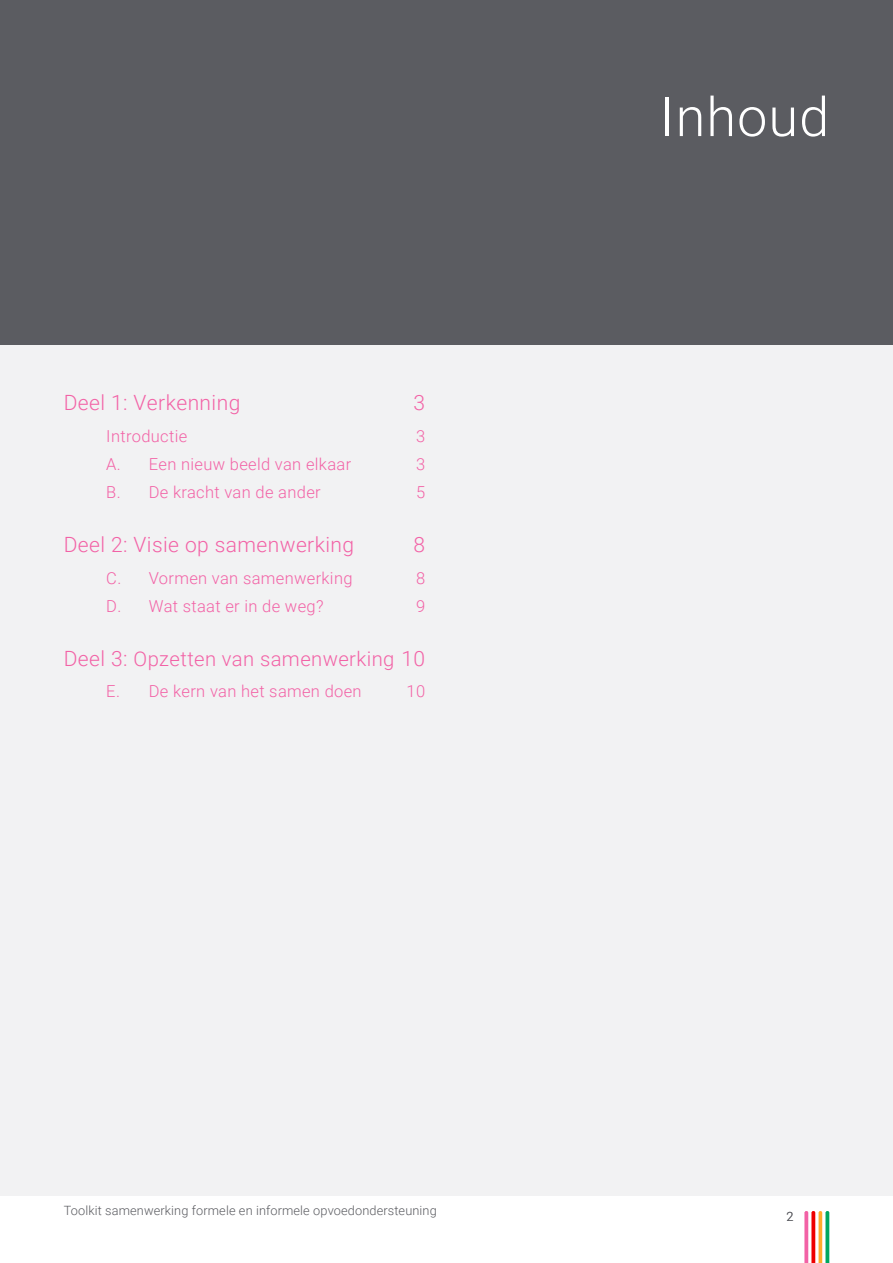
<style>
.page{position:relative;width:893px;height:1263px;background:#fff}
.page>*{position:absolute;margin:0;border:0;box-sizing:border-box;transform-origin:0 0}
._1e_onderverdeling{font:300 54px "Roboto";letter-spacing:.02em;color:#fff}
.Inhoudsopgave_niv__1{font:300 21px "Roboto";letter-spacing:.02em;color:#f262a6}
.Inhoudsopgave_niv__1-2{font:300 20.25px "Roboto";letter-spacing:.02em;color:#f262a6}
.Inhoudsopgave_niv__2{font:300 16.5px "Roboto";letter-spacing:.02em;color:#f262a6}
.Pagina_cijfer{font:300 12.75px "Roboto";letter-spacing:.01em;color:#5b5c61}
.s1{font-size:21px}
</style>
<div class="page">
<div style="left:0;top:344px;width:893px;height:852px;background:#f2f2f3"></div>
<div style="left:0;top:0;width:893px;height:344px;background:#5b5c61"></div>
<svg style="left:805px;top:1211px;width:24px;height:52px"></svg>
<p class="Inhoudsopgave_niv__1" style="left:64px;top:388px;width:178px">Deel 1: Verkenning</p>
<p class="Inhoudsopgave_niv__1" style="left:414px;top:388px;width:13px">3</p>
<p class="Inhoudsopgave_niv__2" style="left:106px;top:424px;width:82px">Introductie</p>
<p class="Inhoudsopgave_niv__2" style="left:416px;top:424px;width:11px">3</p>
<p class="Inhoudsopgave_niv__2" style="left:106px;top:452px;width:246px">A. Een nieuw beeld van elkaar</p>
<p class="Inhoudsopgave_niv__2" style="left:416px;top:452px;width:11px">3</p>
<p class="Inhoudsopgave_niv__2" style="left:106px;top:480px;width:216px">B. De kracht van de ander</p>
<p class="Inhoudsopgave_niv__2" style="left:416px;top:480px;width:11px">5</p>
<p class="Inhoudsopgave_niv__1" style="left:64px;top:530px;width:292px">Deel 2: Visie op samenwerking</p>
<p class="Inhoudsopgave_niv__1" style="left:414px;top:530px;width:13px">8</p>
<p class="Inhoudsopgave_niv__2" style="left:106px;top:566px;width:248px">C. Vormen van samenwerking</p>
<p class="Inhoudsopgave_niv__2" style="left:416px;top:566px;width:11px">8</p>
<p class="Inhoudsopgave_niv__2" style="left:106px;top:594px;width:219px">D. Wat staat er in de weg?</p>
<p class="Inhoudsopgave_niv__2" style="left:416px;top:594px;width:11px">9</p>
<p class="Inhoudsopgave_niv__1-2" style="left:64px;top:644px;width:363px"><span class="s1">Deel 3:</span> Opzetten van samenwerking <span class="s1">10</span></p>
<p class="Inhoudsopgave_niv__2" style="left:106px;top:680px;width:257px">E. De kern van het samen doen</p>
<p class="Inhoudsopgave_niv__2" style="left:407px;top:680px;width:20px">10</p>
<p class="Pagina_cijfer" style="left:64px;top:1202px;width:374px">Toolkit samenwerking formele en informele opvoedondersteuning</p>
<p class="_1e_onderverdeling" style="left:660px;top:79px;width:170px">Inhoud</p>
<p class="Pagina_cijfer" style="left:786px;top:1207px;width:9px">2</p>
</div>
